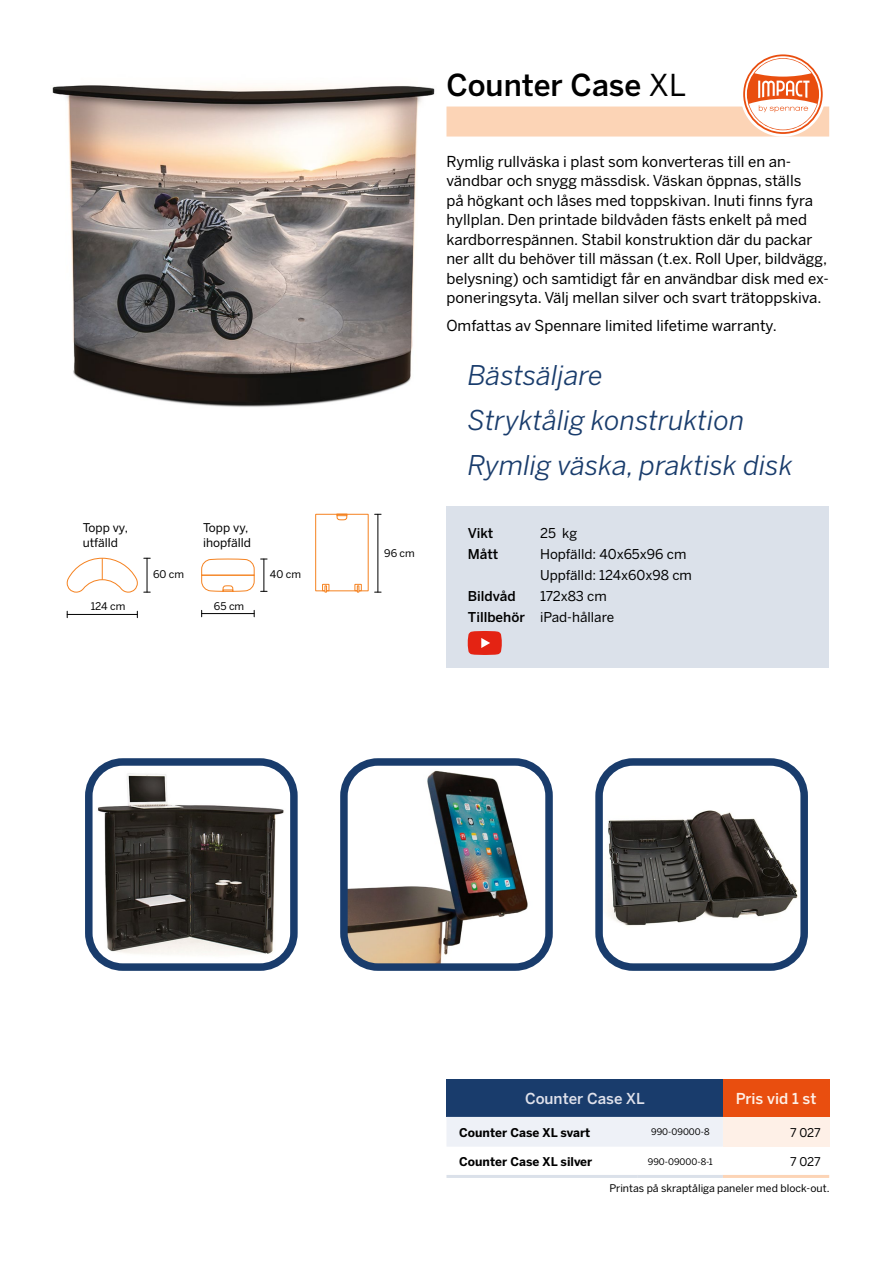
<style>
.page{position:relative;width:893px;height:1263px;background:#fff}
.page>*{position:absolute;margin:0;border:0;box-sizing:border-box;transform-origin:0 0}
.Produktnamn{font:500 30px "Benton Sans";color:#000}
.Argument{font:italic 27px "Benton Sans";color:#193c6c}
.Produktbeskrivning{font:15px/19.5px "Benton Sans";color:#000}
.Tabell-rubrik-ställn{font:500 15px "Benton Sans";color:#dfe1eb}
.Tabell-rubrik-Tillsa{font:500 15px "Benton Sans";color:#fef0e7}
.Produktfakta{font:13.5px "Benton Sans";color:#000}
.Produktfakta-2{font:500 13.5px "Benton Sans";color:#000}
.Generell-Storlek{font:700 12px "Benton Sans";color:#000}
.Bild_Txt{font:12px/15px "Benton Sans";color:#000}
.Genrell-Pris{font:12px "Benton Sans";letter-spacing:-.015em;color:#000}
.Printas_på{font:10.5px "Benton Sans";color:#000}
.Bild_Txt-2{font:10.5px "Benton Sans";color:#000}
.Generell-ArtNr{font:9px "Benton Sans";color:#000}
.s1{font-weight:400}
.s2{font-weight:500}
</style>
<div class="page">
<img style="left:608px;top:810px;width:190px;height:116px">
<div style="left:595px;top:758px;width:213px;height:213px;border:8px solid #193c6c;border-radius:34px"></div>
<img style="left:94px;top:770px;width:192px;height:192px">
<div style="left:85px;top:758px;width:213px;height:213px;border:8px solid #193c6c;border-radius:34px"></div>
<img style="left:349px;top:767px;width:183px;height:195px">
<div style="left:340px;top:758px;width:213px;height:213px;border:8px solid #193c6c;border-radius:34px"></div>
<hr style="left:67px;top:614px;width:70px;height:1px;background:#000">
<hr style="left:202px;top:613px;width:52px;height:1px;background:#000">
<hr style="left:147px;top:558px;width:1px;height:34px;background:#000">
<hr style="left:264px;top:559px;width:1px;height:32px;background:#000">
<hr style="left:378px;top:514px;width:1px;height:78px;background:#000">
<svg style="left:67px;top:558px;width:71px;height:35px"></svg>
<svg style="left:201px;top:558px;width:54px;height:34px"></svg>
<svg style="left:336px;top:516px;width:11px;height:4px"></svg>
<div style="left:315px;top:514px;width:53px;height:77px;border:1px solid #f58220"></div>
<div style="left:322px;top:584px;width:7px;height:7px;border:1px solid #f58220"></div>
<svg style="left:325px;top:585px;width:2px;height:7px"></svg>
<div style="left:355px;top:584px;width:7px;height:7px;border:1px solid #f58220"></div>
<svg style="left:357px;top:585px;width:2px;height:7px"></svg>
<img style="left:52px;top:85px;width:383px;height:322px">
<div style="left:446px;top:1079px;width:277px;height:38px;background:#193c6c"></div>
<div style="left:447px;top:1117px;width:276px;height:30px;background:#eef1f7"></div>
<hr style="left:446px;top:1175px;width:192px;height:3px;background:#dbe1ea">
<hr style="left:638px;top:1175px;width:85px;height:3px;background:#dbe1ea">
<div style="left:723px;top:1079px;width:106px;height:38px;background:#e94e0f"></div>
<div style="left:723px;top:1117px;width:106px;height:30px;background:#fef0e7"></div>
<hr style="left:723px;top:1175px;width:106px;height:3px;background:#fcd4b6">
<div style="left:446px;top:107px;width:383px;height:30px;background:#fcd4b6"></div>
<div style="left:446px;top:506px;width:383px;height:56px;background:#dbe1ea"></div>
<div style="left:446px;top:548px;width:383px;height:56px;background:#dbe1ea"></div>
<div style="left:446px;top:590px;width:383px;height:56px;background:#dbe1ea"></div>
<div style="left:446px;top:611px;width:383px;height:56px;background:#dbe1ea"></div>
<svg style="left:468px;top:631px;width:34px;height:24px"></svg>
<div style="left:740px;top:52px;width:85px;height:85px;background:#fff;border-radius:50%"></div>
<svg style="left:743px;top:54px;width:80px;height:80px"></svg>
<p class="Bild_Txt" style="left:83px;top:520px;width:47px">Topp vy, utfälld</p>
<p class="Bild_Txt" style="left:203px;top:520px;width:49px">Topp vy, ihopfälld</p>
<p class="Bild_Txt-2" style="left:153px;top:568px;width:33px">60 cm</p>
<p class="Bild_Txt-2" style="left:91px;top:600px;width:36px">124 cm</p>
<p class="Bild_Txt-2" style="left:214px;top:600px;width:32px">65 cm</p>
<p class="Bild_Txt-2" style="left:270px;top:568px;width:33px">40 cm</p>
<p class="Bild_Txt-2" style="left:384px;top:546px;width:32px">96 cm</p>
<p class="Produktnamn" style="left:446px;top:67px;width:241px">Counter Case <span class="s1">XL</span></p>
<p class="Produktbeskrivning" style="left:446px;top:152px;width:384px">Rymlig rullväska i plast som konverteras till en an&shy;vändbar och snygg mässdisk. Väskan öppnas, ställs<br>på högkant och låses med toppskivan. Inuti finns fyra hyllplan. Den printade bildvåden fästs enkelt på med kardborrespännen. Stabil konstruktion där du packar ner allt du behöver till mässan (t.ex. Roll Uper, bildvägg, belysning) och samtidigt får en användbar disk med ex&shy;poneringsyta. Välj mellan silver och svart trätoppskiva.</p>
<p class="Produktbeskrivning" style="left:446px;top:316px;width:332px">Omfattas av Spennare limited lifetime warranty.</p>
<p class="Argument" style="left:468px;top:359px;width:137px">Bästsäljare</p>
<p class="Argument" style="left:468px;top:404px;width:278px">Stryktålig konstruktion</p>
<p class="Argument" style="left:468px;top:449px;width:327px">Rymlig väska, praktisk disk</p>
<p class="Produktfakta-2" style="left:468px;top:525px;width:27px">Vikt</p>
<p class="Produktfakta" style="left:540px;top:525px;width:39px">25 kg</p>
<p class="Produktfakta-2" style="left:468px;top:546px;width:32px">Mått</p>
<p class="Produktfakta" style="left:540px;top:546px;width:148px">Hopfälld: 40x65x96 cm</p>
<p class="Produktfakta" style="left:540px;top:567px;width:153px">Uppfälld: 124x60x98 cm</p>
<p class="Produktfakta-2" style="left:468px;top:588px;width:49px">Bildvåd</p>
<p class="Produktfakta" style="left:540px;top:588px;width:68px">172x83 cm</p>
<p class="Produktfakta" style="left:468px;top:609px;width:148px"><span class="s2">Tillbehör</span> iPad-hållare</p>
<p class="Tabell-rubrik-ställn" style="left:525px;top:1089px;width:121px">Counter Case XL</p>
<p class="Generell-Storlek" style="left:459px;top:1124px;width:133px">Counter Case XL svart</p>
<p class="Generell-ArtNr" style="left:651px;top:1126px;width:60px">990-09000-8</p>
<p class="Generell-Storlek" style="left:459px;top:1154px;width:135px">Counter Case XL silver</p>
<p class="Generell-ArtNr" style="left:648px;top:1156px;width:67px">990-09000-8-1</p>
<p class="Tabell-rubrik-Tillsa" style="left:736px;top:1089px;width:82px">Pris vid 1 st</p>
<p class="Genrell-Pris" style="left:790px;top:1125px;width:32px">7 027</p>
<p class="Genrell-Pris" style="left:790px;top:1155px;width:32px">7 027</p>
<p class="Printas_på" style="left:610px;top:1181px;width:221px">Printas på skraptåliga paneler med block-out.</p>
</div>
